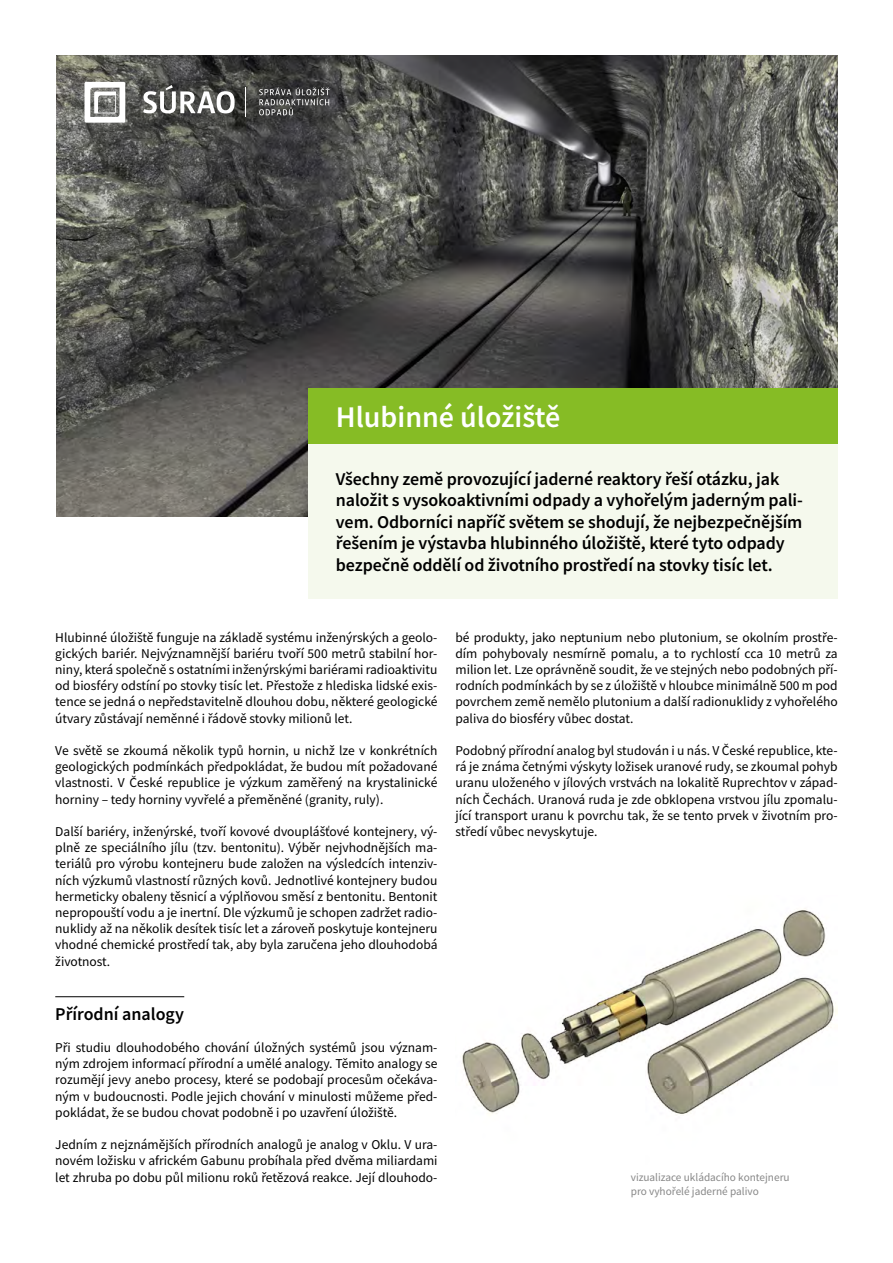
<style>
.page{position:relative;width:893px;height:1263px;background:#fff}
.page>*{position:absolute;margin:0;border:0;box-sizing:border-box;transform-origin:0 0}
.t1{font:600 30px "Source Sans Pro";color:#fff}
.podnadpis{font:600 18px/21.6px "Source Sans Pro";letter-spacing:-.005em;color:#000}
.zakladni_sazba{font:13.5px/16.2px "Source Sans Pro";color:#000;text-align:justify}
.popisek{font:11.25px "Source Sans Pro";color:#878787}
</style>
<div class="page">
<img style="left:57px;top:55px;width:781px;height:462px">
<img style="left:462px;top:910px;width:376px;height:204px">
<div style="left:308px;top:443px;width:530px;height:156px;background:#f5f9ed"></div>
<div style="left:308px;top:388px;width:530px;height:55px;background:#86bc25"></div>
<svg style="left:143px;top:85px;width:92px;height:28px"></svg>
<svg style="left:259px;top:87px;width:71px;height:28px;background:#5b5b5b"></svg>
<svg style="left:245px;top:88px;width:1px;height:29px"></svg>
<svg style="left:85px;top:82px;width:40px;height:41px"></svg>
<hr style="left:55px;top:996px;width:129px;height:1px;background:#000">
<p class="t1" style="left:336px;top:397px;width:226px">Hlubinné úložiště</p>
<p class="podnadpis" style="left:336px;top:468px;width:468px">Všechny země provozující jaderné reaktory řeší otázku, jak naložit s vysokoaktivními odpady a vyhořelým jaderným pali&shy;vem. Odborníci napříč světem se shodují, že nejbezpečnějším řešením je výstavba hlubinného úložiště, které tyto odpady bezpečně oddělí od životního prostředí na stovky tisíc let.</p>
<p class="zakladni_sazba" style="left:55px;top:629px;width:384px">Hlubinné úložiště funguje na základě systému inženýrských a geolo&shy;gických bariér. Nejvýznamnější bariéru tvoří 500 metrů stabilní hor&shy;niny, která společně s ostatními inženýrskými bariérami radioaktivitu od biosféry odstíní po stovky tisíc let. Přestože z hlediska lidské exis&shy;tence se jedná o nepředstavitelně dlouhou dobu, některé geologické útvary zůstávají neměnné i řádově stovky milionů let.</p>
<p class="zakladni_sazba" style="left:55px;top:742px;width:384px">Ve světě se zkoumá několik typů hornin, u nichž lze v konkrétních geologických podmínkách předpokládat, že budou mít požadované vlastnosti. V České republice je výzkum zaměřený na krystalinické horniny – tedy horniny vyvřelé a přeměněné (granity, ruly).</p>
<p class="zakladni_sazba" style="left:55px;top:823px;width:384px">Další bariéry, inženýrské, tvoří kovové dvouplášťové kontejnery, vý&shy;plně ze speciálního jílu (tzv. bentonitu). Výběr nejvhodnějších ma&shy;teriálů pro výrobu kontejneru bude založen na výsledcích intenziv&shy;ních výzkumů vlastností různých kovů. Jednotlivé kontejnery budou hermeticky obaleny těsnicí a výplňovou směsí z bentonitu. Bentonit nepropouští vodu a je inertní. Dle výzkumů je schopen zadržet radio&shy;nuklidy až na několik desítek tisíc let a zároveň poskytuje kontejneru vhodné chemické prostředí tak, aby byla zaručena jeho dlouhodobá životnost.</p>
<p class="podnadpis" style="left:55px;top:1003px;width:130px">Přírodní analogy</p>
<p class="zakladni_sazba" style="left:55px;top:1039px;width:384px">Při studiu dlouhodobého chování úložných systémů jsou význam&shy;ným zdrojem informací přírodní a umělé analogy. Těmito analogy se rozumějí jevy anebo procesy, které se podobají procesům očekáva&shy;ným v budoucnosti. Podle jejich chování v minulosti můžeme před&shy;pokládat, že se budou chovat podobně i po uzavření úložiště.</p>
<p class="zakladni_sazba" style="left:55px;top:1136px;width:384px">Jedním z nejznámějších přírodních analogů je analog v Oklu. V ura&shy;novém ložisku v africkém Gabunu probíhala před dvěma miliardami let zhruba po dobu půl milionu roků řetězová reakce. Její dlouhodo-</p>
<p class="zakladni_sazba" style="left:455px;top:629px;width:384px">bé produkty, jako neptunium nebo plutonium, se okolním prostře&shy;dím pohybovaly nesmírně pomalu, a to rychlostí cca 10 metrů za milion let. Lze oprávněně soudit, že ve stejných nebo podobných pří&shy;rodních podmínkách by se z úložiště v hloubce minimálně 500 m pod povrchem země nemělo plutonium a další radionuklidy z vyhořelého paliva do biosféry vůbec dostat.</p>
<p class="zakladni_sazba" style="left:455px;top:742px;width:384px">Podobný přírodní analog byl studován i u nás. V České republice, kte&shy;rá je známa četnými výskyty ložisek uranové rudy, se zkoumal pohyb uranu uloženého v jílových vrstvách na lokalitě Ruprechtov v západ&shy;ních Čechách. Uranová ruda je zde obklopena vrstvou jílu zpomalu&shy;jící transport uranu k povrchu tak, že se tento prvek v životním pro&shy;středí vůbec nevyskytuje.</p>
<p class="popisek" style="left:631px;top:1170px;width:160px">vizualizace ukládacího kontejneru</p>
<p class="popisek" style="left:631px;top:1184px;width:130px">pro vyhořelé jaderné palivo</p>
</div>
